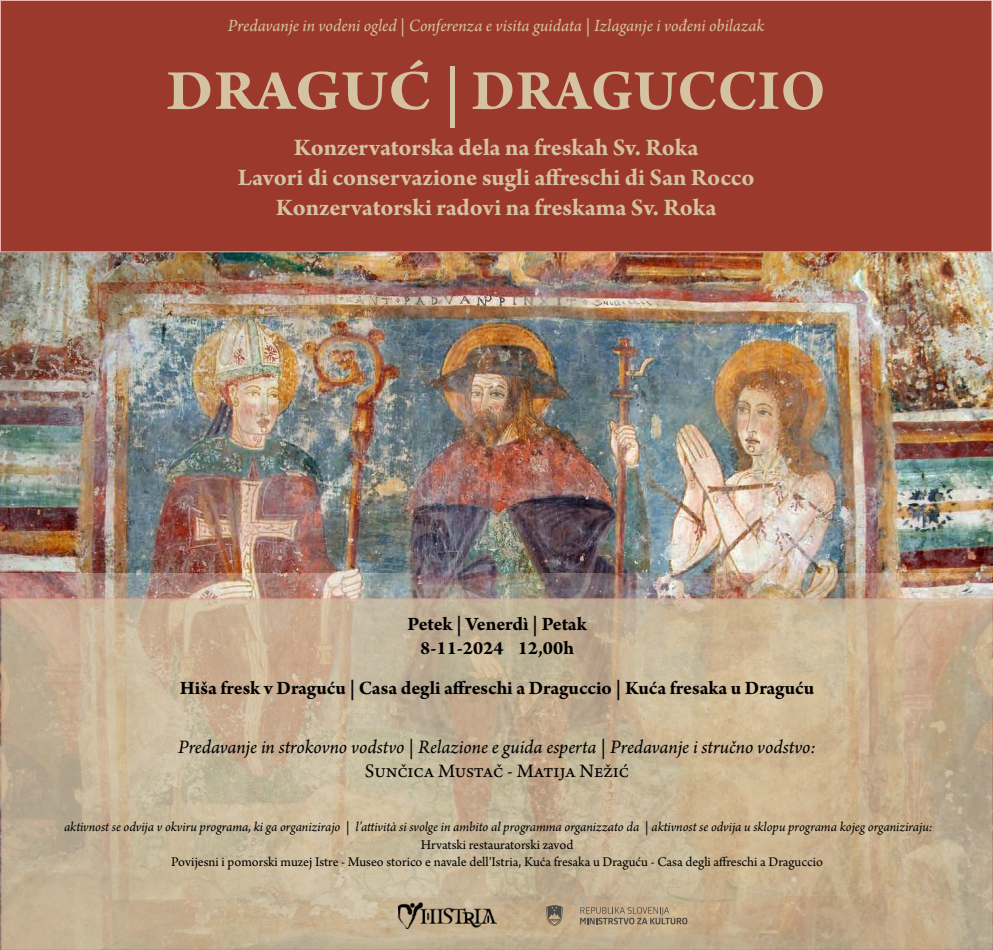
<style>
.page{position:relative;width:993px;height:950px;background:#fff}
.page>*{position:absolute;margin:0;border:0;box-sizing:border-box;transform-origin:0 0}
.t1{font:700 60px "Arno Pro";letter-spacing:.01em;color:#d4c2a2;scale:1.08 1}
.t2{font:700 25.1px/30.1px "Arno Pro";letter-spacing:-.005em;color:#d4c2a2;text-align:center}
.t3{font:700 20px/24px "Arno Pro";letter-spacing:-.005em;color:#000;text-align:center}
.t4{font:italic 20px "Arno Pro";letter-spacing:-.005em;color:#000}
.t5{font:20px "Arno Pro";letter-spacing:-.005em;color:#000}
.t6{font:italic 18px "Arno Pro";letter-spacing:-.005em;color:#d4c2a2}
.t7{font:italic 14px "Arno Pro";letter-spacing:-.005em;color:#000}
.t8{font:14px/16.8px "Arno Pro";color:#000;text-align:center}
</style>
<div class="page">
<img style="left:0;top:252px;width:992px;height:346px">
<div style="left:0;top:0;width:992px;height:252px;background:#9c392d;border:1px solid #eba19c"></div>
<img style="left:0;top:573px;width:991px;height:377px">
<svg style="left:1px;top:598px;width:991px;height:352px;background:#c6b295"></svg>
<img style="left:398px;top:902px;width:98px;height:26px">
<svg style="left:580px;top:907px;width:107px;height:17px;background:#a7957b"></svg>
<svg style="left:546px;top:905px;width:16px;height:21px"></svg>
<p class="t6" style="left:228px;top:15px;width:538px">Predavanje in vodeni ogled | Conferenza e visita guidata | Izlaganje i vođeni obilazak</p>
<h1 class="t1" style="left:167px;top:56px;width:611px">DRAGUĆ | DRAGUCCIO</h1>
<h2 class="t2" style="left:238px;top:133px;width:518px">Konzervatorska dela na freskah Sv. Roka<br>Lavori di conservazione sugli affreschi di San Rocco<br>Konzervatorski radovi na freskama Sv. Roka</h2>
<h3 class="t3" style="left:407px;top:612px;width:181px">Petek | Venerdì | Petak<br>8-11-2024 12,00h</h3>
<h3 class="t3" style="left:180px;top:676px;width:635px">Hiša fresk v Draguću | Casa degli affreschi a Draguccio | Kuća fresaka u Draguću</h3>
<h3 class="t4" style="left:178px;top:735px;width:639px">Predavanje in strokovno vodstvo | Relazione e guida esperta | Predavanje i stručno vodstvo:</h3>
<h3 class="t5" style="left:365px;top:760px;width:266px">Sunčica Mustač - Matija Nežić</h3>
<p class="t7" style="left:64px;top:818px;width:870px">aktivnost se odvija v okviru programa, ki ga organizirajo | l’attività si svolge in ambito al programma organizzato da | aktivnost se odvija u sklopu programa kojeg organiziraju:</p>
<p class="t8" style="left:171px;top:837px;width:653px">Hrvatski restauratorski zavod<br>Povijesni i pomorski muzej Istre - Museo storico e navale dell'Istria, Kuća fresaka u Draguću - Casa degli affreschi a Draguccio</p>
</div>
